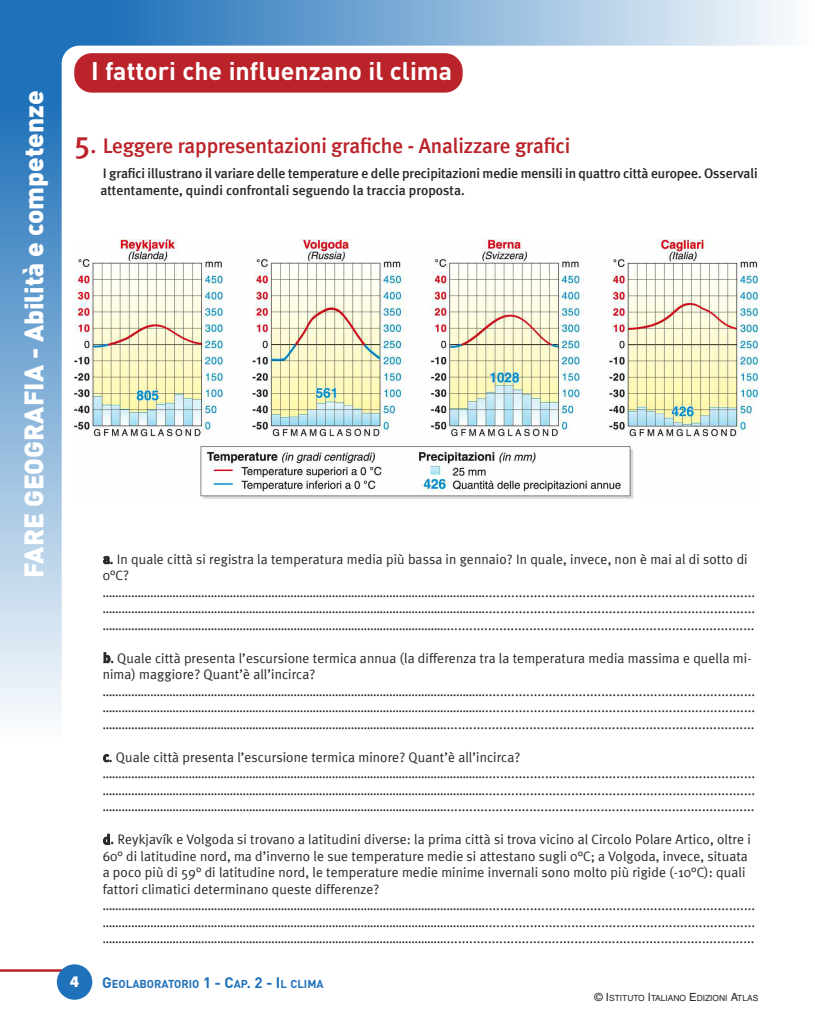
<style>
.page{position:relative;width:815px;height:1028px;background:#fff}
.page>*{position:absolute;margin:0;border:0;box-sizing:border-box;transform-origin:0 0}
.t1{font:900 26.25px "DIN";color:#fff}
.t2{font:700 25px "DIN";color:#fff}
.t3{font:500 21.25px "Meta Plus";letter-spacing:-.01em;color:#ba2329}
.t4{font:900 16.25px "Myriad Pro";color:#fff}
.t5{font:13.75px/16.5px "Meta Plus Normal";letter-spacing:.005em;color:#272627}
.t6{font:500 13.75px/17.5px "Meta Plus";letter-spacing:-.01em;color:#272627}
.t7{font:700 11.25px "DIN";color:#1f71b9}
.t8{font:8.5px "Helvetica";color:#272627}
.s1{font-size:31.25px}
.s2{font-size:22.5px}
.s3{font-family:"Meta Plus";font-weight:700}
.s4{font-size:15px}
.s5{font-size:11.25px}
</style>
<div class="page">
<hr style="left:0;top:969px;width:83px;height:2px;background:#ba2329">
<div style="left:57px;top:964px;width:35px;height:35px;background:#1f71b9;border-radius:50%"></div>
<div style="left:0;top:0;width:113px;height:106px;background:#1f71b9"></div>
<div style="left:111px;top:0;width:704px;height:99px;background:linear-gradient(to right,#1f71b9,#fdfdfe)"></div>
<div style="left:0;top:105px;width:113px;height:637px;background:linear-gradient(to bottom,#1f71b9,#fdfefe)"></div>
<div style="left:62px;top:46px;width:752px;height:918px;background:#fff;border-radius:18px"></div>
<div style="left:740px;top:46px;width:75px;height:62px;background:#fff"></div>
<div style="left:74px;top:53px;width:389px;height:40px;background:#ba2329;border-radius:18px"></div>
<img style="left:74px;top:239px;width:684px;height:260px">
<h1 class="t1" style="left:17px;top:303px;width:214px;rotate:-90deg">Far geograFia</h1>
<h1 class="t1" style="left:17px;top:577px;width:489px;rotate:-90deg">Fare geograFia - abilità e competenze</h1>
<h2 class="t2" style="left:91px;top:55px;width:362px">i fattori che influenzano il clima</h2>
<h3 class="t3" style="left:74px;top:137px;width:497px"><span class="s1">5</span><span class="s2">.</span> Leggere rappresentazioni grafiche - Analizzare grafici</h3>
<p class="t6" style="left:100px;top:165px;width:659px">I grafici illustrano il variare delle temperature e delle precipitazioni medie mensili in quattro città europee. Osservali attentamente, quindi confrontali seguendo la traccia proposta.</p>
<p class="t4" style="left:70px;top:976px;width:11px">4</p>
<p class="t5" style="left:103px;top:551px;width:654px"><span class="s3">a.</span> In quale città si registra la temperatura media più bassa in gennaio? In quale, invece, non è mai al di sotto di 0°C? …………………………………………………………………………………………………………........................................................................ …………………………………………………………………………………………………………........................................................................ ………………………………………………………………………………………………..................................................................................</p>
<p class="t5" style="left:103px;top:650px;width:654px"><span class="s3">b.</span> Quale città presenta l’escursione termica annua (la differenza tra la temperatura media massima e quella mi&shy;nima) maggiore? Quant’è all’incirca? …………………………………………………………………………………………………………........................................................................ …………………………………………………………………………………………………………........................................................................ ………………………………………………………………………………………………..................................................................................</p>
<p class="t5" style="left:103px;top:749px;width:654px"><span class="s3">c.</span> Quale città presenta l’escursione termica minore? Quant’è all’incirca? …………………………………………………………………………………………………………........................................................................ …………………………………………………………………………………………………………........................................................................ ………………………………………………………………………………………………..................................................................................</p>
<p class="t5" style="left:103px;top:832px;width:654px"><span class="s3">d.</span> Reykjavík e Volgoda si trovano a latitudini diverse: la prima città si trova vicino al Circolo Polare Artico, oltre i 60° di latitudine nord, ma d’inverno le sue temperature medie si attestano sugli 0°C; a Volgoda, invece, situata a poco più di 59° di latitudine nord, le temperature medie minime invernali sono molto più rigide (-10°C): quali fattori climatici determinano queste differenze? …………………………………………………………………………………………………………........................................................................ …………………………………………………………………………………………………………........................................................................ ………………………………………………………………………………………………..................................................................................</p>
<p class="t7" style="left:102px;top:976px;width:223px"><span class="s4">G</span>eolaboratorio <span class="s4">1 - C</span>ap<span class="s4">. 2 - i</span>l Clima</p>
<p class="t8" style="left:595px;top:994px;width:165px"><span class="s5">© I</span>STITUTO <span class="s5">I</span>TALIANO <span class="s5">E</span>DIZIONI <span class="s5">A</span>TLAS</p>
</div>
